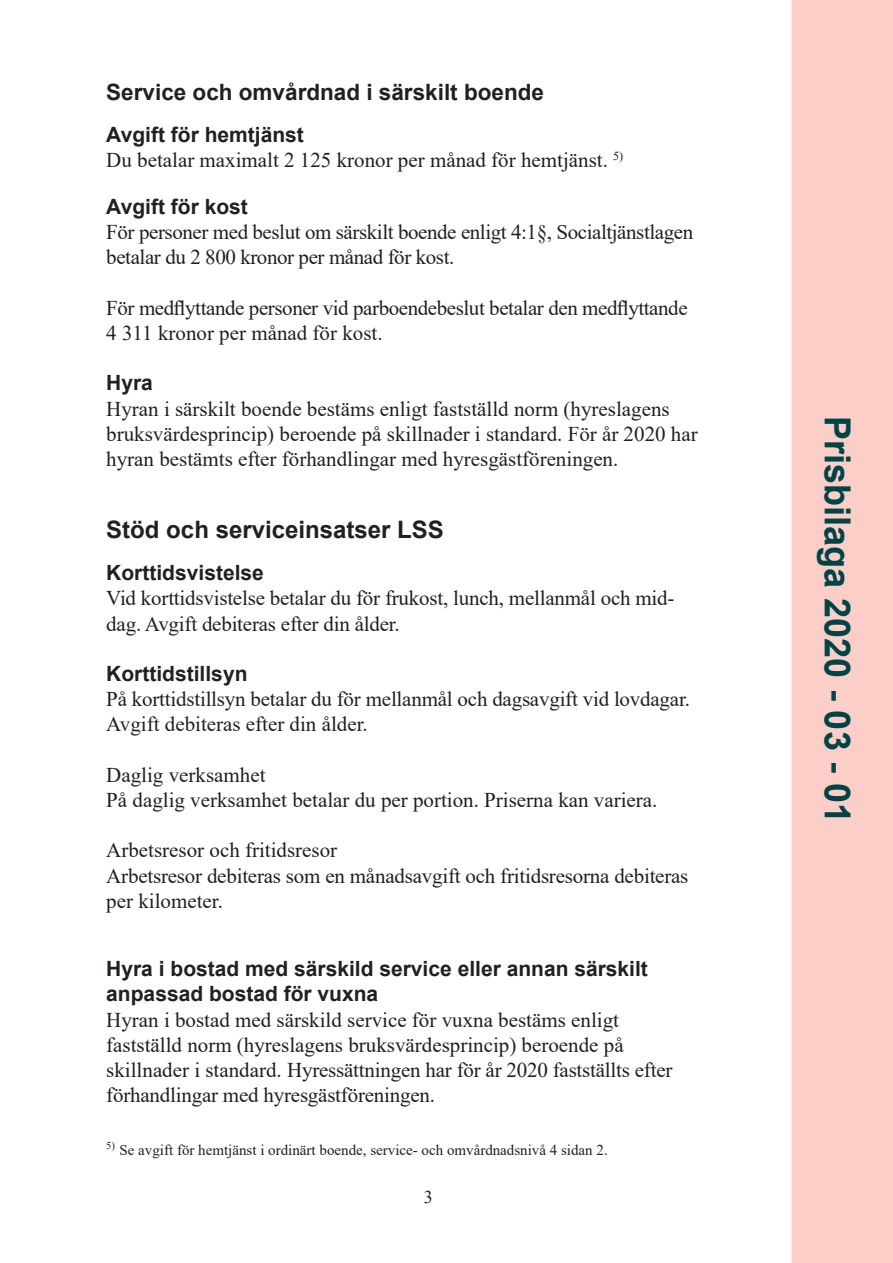
<style>
.page{position:relative;width:893px;height:1263px;background:#fff}
.page>*{position:absolute;margin:0;border:0;box-sizing:border-box;transform-origin:0 0}
.t1{font:700 36px "Arial";color:#004447}
.t2{font:700 24px "Arial";color:#231f20}
.t3{font:700 22.5px "Arial";color:#231f20}
.t4{font:21px/25.2px "Times New Roman";color:#231f20}
.t5{font:21px/25.2px "Times New Roman";letter-spacing:-.02em;color:#231f20}
.t6{font:700 21px/25.2px "Arial";color:#231f20}
.t7{font:18px "Times New Roman";color:#231f20}
.t8{font:15px "Times New Roman";color:#231f20}
</style>
<div class="page">
<div style="left:792px;top:0;width:101px;height:1263px;background:#fbcfc7"></div>
<p class="t3" style="left:106px;top:76px;width:439px">Service och omvårdnad i särskilt boende</p>
<p class="t6" style="left:106px;top:122px;width:199px">Avgift för hemtjänst</p>
<p class="t4" style="left:106px;top:147px;width:518px">Du betalar maximalt 2 125 kronor per månad för hemtjänst. <sup>5)</sup></p>
<p class="t6" style="left:106px;top:194px;width:143px">Avgift för kost</p>
<p class="t5" style="left:106px;top:219px;width:588px">För personer med beslut om särskilt boende enligt 4:1§, Socialtjänstlagen betalar du 2 800 kronor per månad för kost.</p>
<p class="t5" style="left:106px;top:294px;width:583px">För medflyttande personer vid parboendebeslut betalar den medflyttande<br>4 311 kronor per månad för kost.</p>
<p class="t6" style="left:106px;top:371px;width:48px">Hyra</p>
<p class="t4" style="left:106px;top:395px;width:593px">Hyran i särskilt boende bestäms enligt fastställd norm (hyreslagens bruksvärdesprincip) beroende på skillnader i standard. För år 2020 har hyran bestämts efter förhandlingar med hyresgästföreningen.</p>
<p class="t2" style="left:106px;top:513px;width:339px">Stöd och serviceinsatser LSS</p>
<p class="t6" style="left:106px;top:560px;width:159px">Korttidsvistelse</p>
<p class="t4" style="left:106px;top:585px;width:570px">Vid korttidsvistelse betalar du för frukost, lunch, mellanmål och mid&shy;dag. Avgift debiteras efter din ålder.</p>
<p class="t6" style="left:106px;top:661px;width:143px">Korttidstillsyn</p>
<p class="t4" style="left:106px;top:686px;width:585px">På korttidstillsyn betalar du för mellanmål och dagsavgift vid lovdagar.<br>Avgift debiteras efter din ålder.</p>
<p class="t4" style="left:106px;top:761px;width:553px">Daglig verksamhet<br>På daglig verksamhet betalar du per portion. Priserna kan variera.</p>
<p class="t4" style="left:106px;top:837px;width:584px">Arbetsresor och fritidsresor<br>Arbetsresor debiteras som en månadsavgift och fritidsresorna debiteras per kilometer.</p>
<p class="t6" style="left:106px;top:956px;width:543px">Hyra i bostad med särskild service eller annan särskilt anpassad bostad för vuxna</p>
<p class="t4" style="left:106px;top:1006px;width:568px">Hyran i bostad med särskild service för vuxna bestäms enligt fastställd norm (hyreslagens bruksvärdesprincip) beroende på skillnader i standard. Hyressättningen har för år 2020 fastställts efter förhandlingar med hyresgästföreningen.</p>
<p class="t8" style="left:106px;top:1139px;width:503px"><sup>5)</sup> Se avgift för hemtjänst i ordinärt boende, service- och omvårdnadsnivå 4 sidan 2.</p>
<p class="t7" style="left:424px;top:1184px;width:10px">3</p>
<h1 class="t1" style="left:863px;top:416px;width:408px;rotate:90deg">Prisbilaga 2020 - 03 - 01</h1>
</div>
